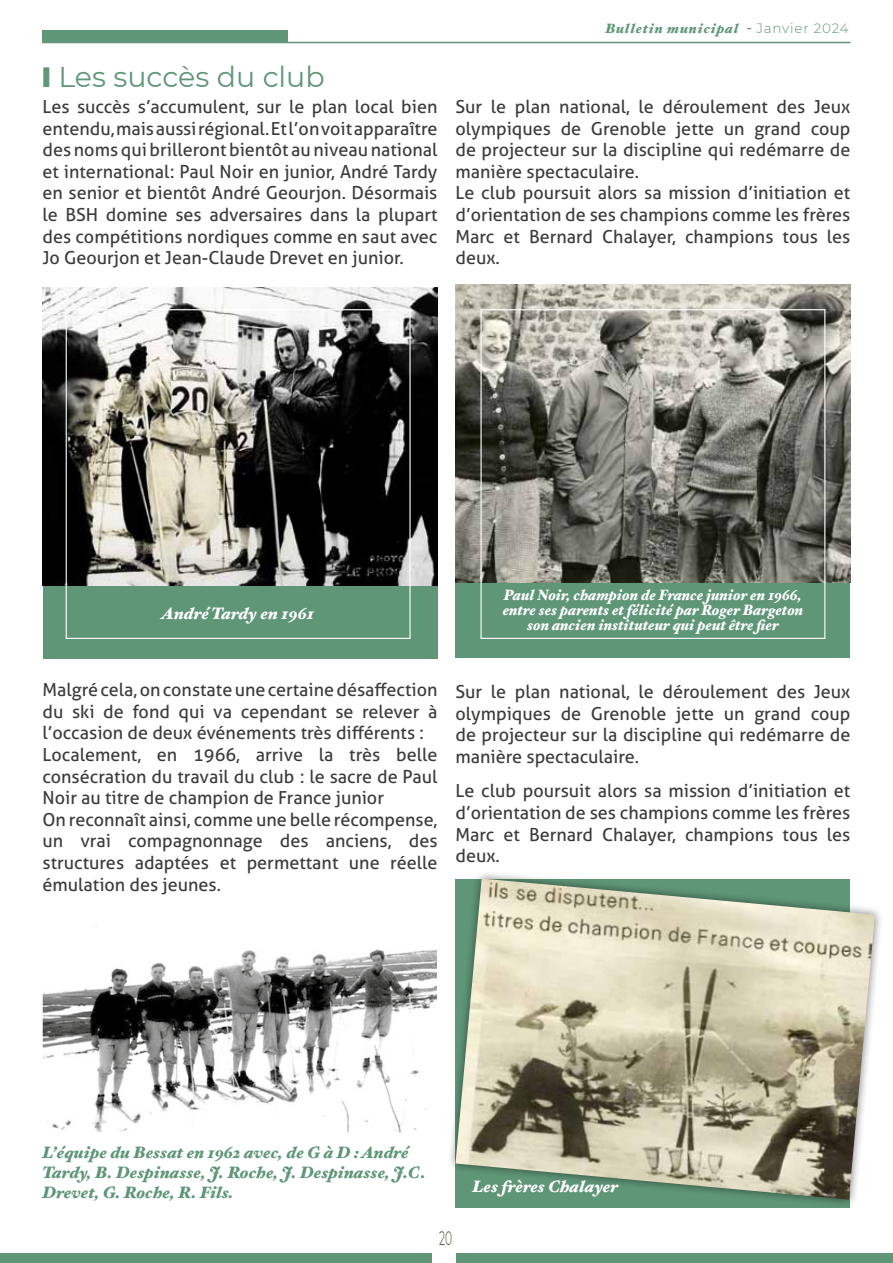
<style>
.page{position:relative;width:893px;height:1263px;background:#fff}
.page>*{position:absolute;margin:0;border:0;box-sizing:border-box;transform-origin:0 0}
.t1{font:28.5px "Montserrat";color:#5f9678}
.t2{font:300 19.5px "Montserrat";color:#4c4d2f;scale:.55 1}
.t3{font:18px/21.6px "Aller";color:#3c3c3b;text-align:justify}
.t4{font:italic 900 16.5px/19.8px "Hoefler Text";color:#5f9678}
.t5{font:italic 900 16.5px "Hoefler Text";color:#fff}
.t6{font:italic 900 15px/15px "Hoefler Text";color:#fff;text-align:center;scale:.94 1}
.t7{font:italic 900 13.5px "Hoefler Text";letter-spacing:.06em;color:#5f9678}
.s1{font-family:"Montserrat";font-weight:300;font-style:normal}
</style>
<div class="page">
<div style="left:0;top:1253px;width:893px;height:10px;background:#5f9678"></div>
<div style="left:43px;top:30px;width:245px;height:13px;background:#5f9678"></div>
<hr style="left:43px;top:42px;width:807px;height:1px;background:#5f9678">
<div style="left:433px;top:1249px;width:23px;height:14px;background:#fff"></div>
<div style="left:455px;top:285px;width:395px;height:373px;background:#5f9678"></div>
<img style="left:455px;top:285px;width:395px;height:297px">
<div style="left:447px;top:870px;width:436px;height:338px;background:#000;opacity:.5"></div>
<img style="left:455px;top:878px;width:420px;height:321px">
<div style="left:43px;top:287px;width:394px;height:371px;background:#5f9678"></div>
<img style="left:43px;top:287px;width:394px;height:299px">
<div style="left:66px;top:309px;width:345px;height:330px;border:1px solid #fff"></div>
<div style="left:480px;top:309px;width:345px;height:330px;border:1px solid #fff"></div>
<img style="left:42px;top:925px;width:394px;height:207px">
<h1 class="t1" style="left:43px;top:57px;width:284px">❙ Les succès du club</h1>
<p class="t3" style="left:43px;top:96px;width:396px">Les succès s’accumulent, sur le plan local bien entendu, mais aussi régional. Et l’on voit apparaître des noms qui brilleront bientôt au niveau national et international : Paul Noir en junior, André Tardy en senior et bientôt André Geourjon. Désormais le BSH domine ses adversaires dans la plupart des compétitions nordiques comme en saut avec Jo Geourjon et Jean-Claude Drevet en junior.</p>
<p class="t7" style="left:605px;top:20px;width:245px">Bulletin municipal - <span class="s1">Janvier 2024</span></p>
<p class="t3" style="left:455px;top:96px;width:396px;text-align:left">Sur le plan national, le déroulement des Jeux olympiques de Grenoble jette un grand coup de projecteur sur la discipline qui redémarre de manière spectaculaire.<br>Le club poursuit alors sa mission d’initiation et d’orientation de ses champions comme les frères Marc et Bernard Chalayer, champions tous les deux.</p>
<p class="t5" style="left:162px;top:604px;width:154px">André Tardy en 1961</p>
<p class="t6" style="left:503px;top:588px;width:321px">Paul Noir, champion de France junior en 1966, entre ses parents et félicité par Roger Bargeton son ancien instituteur qui peut être fier</p>
<p class="t3" style="left:43px;top:679px;width:396px;text-align:left">Malgré cela, on constate une certaine désaffection du ski de fond qui va cependant se relever à l’occasion de deux événements très différents :<br>Localement, en 1966, arrive la très belle consécration du travail du club : le sacre de Paul Noir au titre de champion de France junior<br>On reconnaît ainsi, comme une belle récompense, un vrai compagnonnage des anciens, des structures adaptées et permettant une réelle émulation des jeunes.</p>
<p class="t3" style="left:455px;top:681px;width:396px">Sur le plan national, le déroulement des Jeux olympiques de Grenoble jette un grand coup de projecteur sur la discipline qui redémarre de manière spectaculaire.</p>
<p class="t3" style="left:455px;top:780px;width:396px">Le club poursuit alors sa mission d’initiation et d’orientation de ses champions comme les frères Marc et Bernard Chalayer, champions tous les deux.</p>
<p class="t4" style="left:43px;top:1143px;width:385px">L’équipe du Bessat en 1962 avec, de G à D : André<br>Tardy, B. Despinasse, J. Roche, J. Despinasse, J.C.<br>Drevet, G. Roche, R. Fils.</p>
<p class="t5" style="left:473px;top:1177px;width:147px">Les frères Chalayer</p>
<p class="t2" style="left:439px;top:1224px;width:25px">20</p>
</div>
